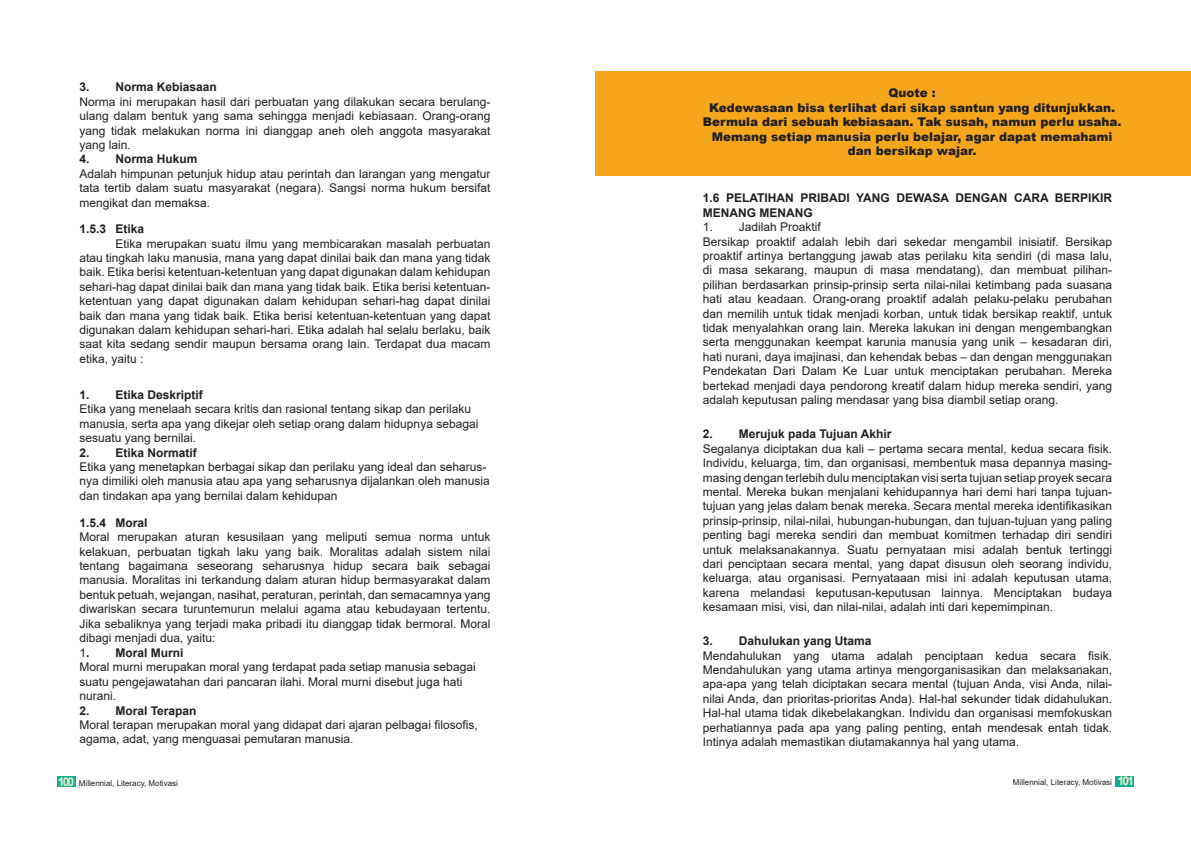
<style>
.page{position:relative;width:1191px;height:842px;background:#fff}
.page>*{position:absolute;margin:0;border:0;box-sizing:border-box;transform-origin:0 0}
.t1{font:12px/14.4px "Arial";color:#231f20;text-align:justify}
.t2{font:700 12px/14.4px "Arial";color:#231f20}
.t3{font:900 12px/14.4px "Arial";color:#231f20;text-align:center}
.t4{font:8px "Arial";color:#231f20}
.s1{font-weight:400}
.s2{font-weight:700;font-size:12px;color:#edeac8}
</style>
<div class="page">
<div style="left:1115px;top:776px;width:19px;height:10px;background:#12ac90"></div>
<div style="left:57px;top:777px;width:18px;height:10px;background:#12ac90"></div>
<div style="left:595px;top:71px;width:596px;height:105px;background:#f6a61c"></div>
<p class="t2" style="left:79px;top:80px;width:139px">3. Norma Kebiasaan</p>
<p class="t1" style="left:79px;top:94px;width:413px">Norma ini merupakan hasil dari perbuatan yang dilakukan secara berulang&shy;ulang dalam bentuk yang sama sehingga menjadi kebiasaan. Orang-orang yang tidak melakukan norma ini dianggap aneh oleh anggota masyarakat yang lain.</p>
<p class="t2" style="left:79px;top:152px;width:120px">4. Norma Hukum</p>
<p class="t1" style="left:79px;top:166px;width:413px">Adalah himpunan petunjuk hidup atau perintah dan larangan yang mengatur tata tertib dalam suatu masyarakat (negara). Sangsi norma hukum bersifat mengikat dan memaksa.</p>
<p class="t2" style="left:79px;top:222px;width:66px">1.5.3 Etika</p>
<p class="t1" style="left:79px;top:236px;width:413px;text-indent:36px">Etika merupakan suatu ilmu yang membicarakan masalah perbuatan atau tingkah laku manusia, mana yang dapat dinilai baik dan mana yang tidak baik. Etika berisi ketentuan-ketentuan yang dapat digunakan dalam kehidupan sehari-hag dapat dinilai baik dan mana yang tidak baik. Etika berisi ketentuan&shy;ketentuan yang dapat digunakan dalam kehidupan sehari-hag dapat dinilai baik dan mana yang tidak baik. Etika berisi ketentuan-ketentuan yang dapat digunakan dalam kehidupan sehari-hari. Etika adalah hal selalu berlaku, baik saat kita sedang sendir maupun bersama orang lain. Terdapat dua macam etika, yaitu :</p>
<p class="t2" style="left:79px;top:388px;width:125px">1. Etika Deskriptif</p>
<p class="t1" style="left:79px;top:402px;width:400px;text-align:left">Etika yang menelaah secara kritis dan rasional tentang sikap dan perilaku manusia, serta apa yang dikejar oleh setiap orang dalam hidupnya sebagai sesuatu yang bernilai.</p>
<p class="t2" style="left:79px;top:445px;width:119px">2. Etika Normatif</p>
<p class="t1" style="left:79px;top:460px;width:412px;text-align:left">Etika yang menetapkan berbagai sikap dan perilaku yang ideal dan seharus&shy;nya dimiliki oleh manusia atau apa yang seharusnya dijalankan oleh manusia dan tindakan apa yang bernilai dalam kehidupan</p>
<p class="t2" style="left:79px;top:516px;width:70px">1.5.4 Moral</p>
<p class="t1" style="left:79px;top:530px;width:413px">Moral merupakan aturan kesusilaan yang meliputi semua norma untuk kelakuan, perbuatan tigkah laku yang baik. Moralitas adalah sistem nilai tentang bagaimana seseorang seharusnya hidup secara baik sebagai manusia. Moralitas ini terkandung dalam aturan hidup bermasyarakat dalam bentuk petuah, wejangan, nasihat, peraturan, perintah, dan semacamnya yang diwariskan secara turuntemurun melalui agama atau kebudayaan tertentu.<br>Jika sebaliknya yang terjadi maka pribadi itu dianggap tidak bermoral. Moral dibagi menjadi dua, yaitu:</p>
<p class="t2" style="left:79px;top:646px;width:106px"><span class="s1">1</span>. Moral Murni</p>
<p class="t1" style="left:79px;top:660px;width:398px;text-align:left">Moral murni merupakan moral yang terdapat pada setiap manusia sebagai suatu pengejawatahan dari pancaran ilahi. Moral murni disebut juga hati nurani.</p>
<p class="t2" style="left:79px;top:703px;width:119px">2. Moral Terapan</p>
<p class="t1" style="left:79px;top:717px;width:400px">Moral terapan merupakan moral yang didapat dari ajaran pelbagai filosofis, agama, adat, yang menguasai pemutaran manusia.</p>
<p class="t3" style="left:888px;top:86px;width:49px">Quote :</p>
<p class="t3" style="left:703px;top:100px;width:420px">Kedewasaan bisa terlihat dari sikap santun yang ditunjukkan.<br>Bermula dari sebuah kebiasaan. Tak susah, namun perlu usaha.<br>Memang setiap manusia perlu belajar, agar dapat memahami dan bersikap wajar.</p>
<p class="t2" style="left:703px;top:191px;width:411px">1.6 PELATIHAN PRIBADI YANG DEWASA DENGAN CARA BERPIKIR<br>MENANG MENANG</p>
<p class="t1" style="left:703px;top:220px;width:120px">1. Jadilah Proaktif</p>
<p class="t1" style="left:703px;top:234px;width:411px">Bersikap proaktif adalah lebih dari sekedar mengambil inisiatif. Bersikap proaktif artinya bertanggung jawab atas perilaku kita sendiri (di masa lalu, di masa sekarang, maupun di masa mendatang), dan membuat pilihan&shy;pilihan berdasarkan prinsip-prinsip serta nilai-nilai ketimbang pada suasana hati atau keadaan. Orang-orang proaktif adalah pelaku-pelaku perubahan dan memilih untuk tidak menjadi korban, untuk tidak bersikap reaktif, untuk tidak menyalahkan orang lain. Mereka lakukan ini dengan mengembangkan serta menggunakan keempat karunia manusia yang unik – kesadaran diri, hati nurani, daya imajinasi, dan kehendak bebas – dan dengan menggunakan Pendekatan Dari Dalam Ke Luar untuk menciptakan perubahan. Mereka bertekad menjadi daya pendorong kreatif dalam hidup mereka sendiri, yang adalah keputusan paling mendasar yang bisa diambil setiap orang.</p>
<p class="t2" style="left:703px;top:427px;width:190px">2. Merujuk pada Tujuan Akhir</p>
<p class="t1" style="left:703px;top:441px;width:411px">Segalanya diciptakan dua kali – pertama secara mental, kedua secara fisik.<br>Individu, keluarga, tim, dan organisasi, membentuk masa depannya masing&shy;masing dengan terlebih dulu menciptakan visi serta tujuan setiap proyek secara mental. Mereka bukan menjalani kehidupannya hari demi hari tanpa tujuan&shy;tujuan yang jelas dalam benak mereka. Secara mental mereka identifikasikan prinsip-prinsip, nilai-nilai, hubungan-hubungan, dan tujuan-tujuan yang paling penting bagi mereka sendiri dan membuat komitmen terhadap diri sendiri untuk melaksanakannya. Suatu pernyataan misi adalah bentuk tertinggi dari penciptaan secara mental, yang dapat disusun oleh seorang individu, keluarga, atau organisasi. Pernyataaan misi ini adalah keputusan utama, karena melandasi keputusan-keputusan lainnya. Menciptakan budaya kesamaan misi, visi, dan nilai-nilai, adalah inti dari kepemimpinan.</p>
<p class="t2" style="left:703px;top:634px;width:170px">3. Dahulukan yang Utama</p>
<p class="t1" style="left:703px;top:648px;width:411px">Mendahulukan yang utama adalah penciptaan kedua secara fisik.<br>Mendahulukan yang utama artinya mengorganisasikan dan melaksanakan, apa-apa yang telah diciptakan secara mental (tujuan Anda, visi Anda, nilai&shy;nilai Anda, dan prioritas-prioritas Anda). Hal-hal sekunder tidak didahulukan.<br>Hal-hal utama tidak dikebelakangkan. Individu dan organisasi memfokuskan perhatiannya pada apa yang paling penting, entah mendesak entah tidak.<br>Intinya adalah memastikan diutamakannya hal yang utama.</p>
<p class="t4" style="left:58px;top:778px;width:121px"><span class="s2">100</span> Millennial, Literacy, Motivasi</p>
<p class="t4" style="left:1013px;top:777px;width:123px">Millennial, Literacy, Motivasi <span class="s2">101</span></p>
</div>
